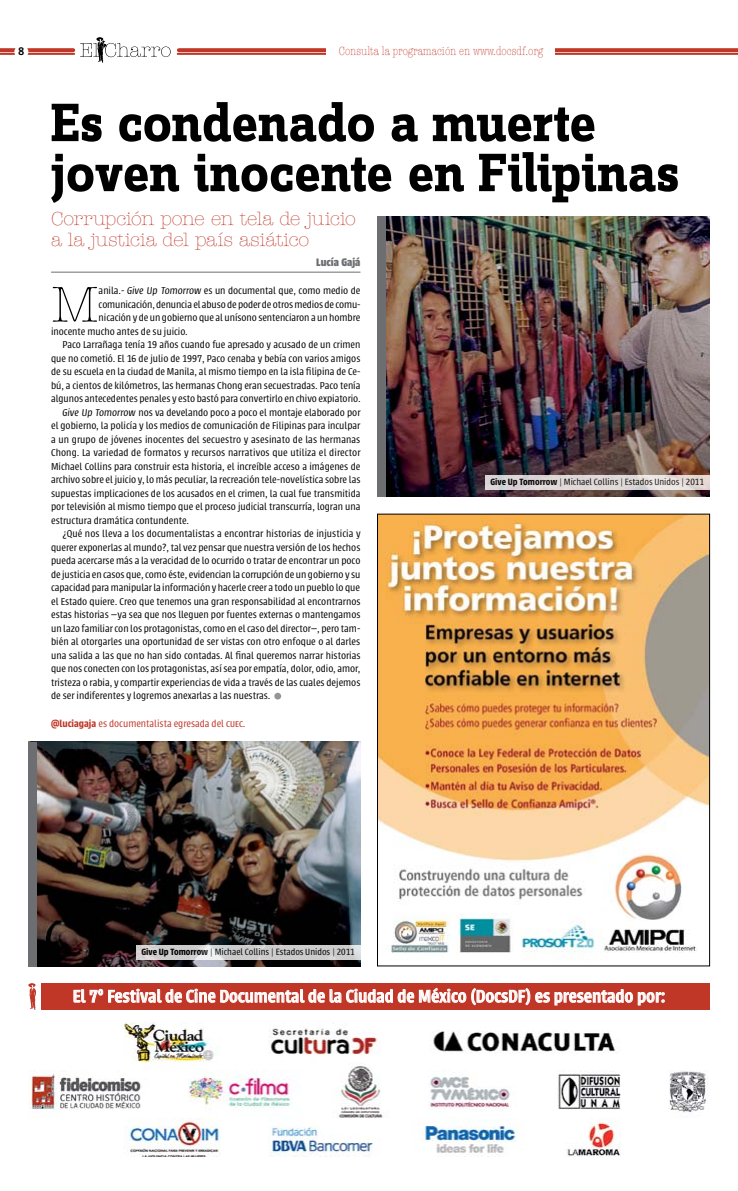
<style>
.page{position:relative;width:738px;height:1191px;background:#fff}
.page>*{position:absolute;margin:0;border:0;box-sizing:border-box;transform-origin:0 0}
.t1{font:700 56px/50px "Zine Slab Dis";letter-spacing:-.005em;color:#000}
.t2{font:300 50.5px "American Typewriter Std";color:#000}
.t3{font:500 19px "Urbana";letter-spacing:.005em;color:#fff}
.t4{font:300 19px/21px "American Typewriter Std";letter-spacing:-.015em;color:#c03627}
.t5{font:300 condensed 12px "American Typewriter Std";color:#c03627}
.t6{font:700 12px "Urbana";color:#6d6e71}
.t7{font:500 12px "Zine Slab Dis";color:#000}
.t8{font:300 11px "Urbana";color:#000}
.t9{font:300 11px "Urbana";color:#c03627}
.t10{font:300 10px "Urbana";color:#000}
.s1{font-style:italic}
.s2{font-weight:600}
</style>
<div class="page">
<hr style="left:51px;top:272px;width:309px;height:1px;background:#6d6e71">
<div style="left:274px;top:693px;width:7px;height:6px;background:#939598;border-radius:50%"></div>
<img style="left:37px;top:742px;width:323px;height:224px">
<img style="left:386px;top:216px;width:323px;height:280px">
<svg style="left:179px;top:48px;width:558px;height:4px"></svg>
<hr style="left:177px;top:53px;width:560px;height:2px;background:#c03627">
<svg style="left:0;top:48px;width:73px;height:4px"></svg>
<hr style="left:0;top:53px;width:74px;height:2px;background:#c03627">
<div style="left:326px;top:44px;width:228px;height:14px;background:#fff"></div>
<div style="left:14px;top:45px;width:14px;height:14px;background:#fff;border-radius:50%"></div>
<svg style="left:80px;top:37px;width:90px;height:26px"></svg>
<img style="left:379px;top:515px;width:328px;height:438px">
<div style="left:28px;top:742px;width:9px;height:224px;background:#6d6e71"></div>
<div style="left:377px;top:216px;width:9px;height:280px;background:#6d6e71"></div>
<svg style="left:484px;top:475px;width:225px;height:14px;background:#ddd8d8"></svg>
<svg style="left:136px;top:944px;width:224px;height:15px;background:#c3c3c4"></svg>
<div style="left:41px;top:983px;width:667px;height:27px;background:#c03627"></div>
<svg style="left:73px;top:987px;width:590px;height:18px"></svg>
<img style="left:28px;top:1022px;width:681px;height:135px">
<svg style="left:28px;top:983px;width:8px;height:27px"></svg>
<p class="t7" style="left:18px;top:45px;width:8px">8</p>
<p class="t5" style="left:338px;top:45px;width:206px">Consulta la programación en www.docsdf.org</p>
<h1 class="t1" style="left:51px;top:100px;width:629px">Es condenado a muerte joven inocente en Filipinas</h1>
<h3 class="t4" style="left:51px;top:208px;width:306px">Corrupción pone en tela de juicio a la justicia del país asiático</h3>
<p class="t6" style="left:316px;top:255px;width:46px">Lucía Gajá</p>
<h2 class="t2" style="left:51px;top:277px;width:49px">M</h2>
<p class="t8" style="left:99px;top:285px;width:263px">anila.- <span class="s1">Give Up Tomorrow</span> es un documental que, como medio de</p>
<p class="t8" style="left:99px;top:299px;width:263px">comunicación, denuncia el abuso de poder de otros medios de comu-</p>
<p class="t8" style="left:99px;top:312px;width:263px">nicación y de un gobierno que al unísono sentenciaron a un hombre</p>
<p class="t8" style="left:51px;top:326px;width:138px">inocente mucho antes de su juicio.</p>
<p class="t8" style="left:62px;top:339px;width:299px">Paco Larrañaga tenía 19 años cuando fue apresado y acusado de un crimen</p>
<p class="t8" style="left:51px;top:353px;width:310px">que no cometió. El 16 de julio de 1997, Paco cenaba y bebía con varios amigos</p>
<p class="t8" style="left:51px;top:366px;width:310px">de su escuela en la ciudad de Manila, al mismo tiempo en la isla filipina de Ce-</p>
<p class="t8" style="left:51px;top:380px;width:310px">bú, a cientos de kilómetros, las hermanas Chong eran secuestradas. Paco tenía</p>
<p class="t8" style="left:51px;top:393px;width:311px">algunos antecedentes penales y esto bastó para convertirlo en chivo expiatorio.</p>
<p class="t8" style="left:62px;top:407px;width:299px"><span class="s1">Give Up Tomorrow</span> nos va develando poco a poco el montaje elaborado por</p>
<p class="t8" style="left:51px;top:420px;width:310px">el gobierno, la policía y los medios de comunicación de Filipinas para inculpar</p>
<p class="t8" style="left:51px;top:434px;width:310px">a un grupo de jóvenes inocentes del secuestro y asesinato de las hermanas</p>
<p class="t8" style="left:51px;top:447px;width:311px">Chong. La variedad de formatos y recursos narrativos que utiliza el director</p>
<p class="t8" style="left:51px;top:461px;width:310px">Michael Collins para construir esta historia, el increíble acceso a imágenes de</p>
<p class="t8" style="left:51px;top:474px;width:310px">archivo sobre el juicio y, lo más peculiar, la recreación tele-novelística sobre las</p>
<p class="t8" style="left:51px;top:488px;width:310px">supuestas implicaciones de los acusados en el crimen, la cual fue transmitida</p>
<p class="t8" style="left:51px;top:501px;width:310px">por televisión al mismo tiempo que el proceso judicial transcurría, logran una</p>
<p class="t8" style="left:51px;top:515px;width:139px">estructura dramática contundente.</p>
<p class="t8" style="left:62px;top:528px;width:299px">¿Qué nos lleva a los documentalistas a encontrar historias de injusticia y</p>
<p class="t8" style="left:51px;top:542px;width:310px">querer exponerlas al mundo?, tal vez pensar que nuestra versión de los hechos</p>
<p class="t8" style="left:51px;top:555px;width:311px">pueda acercarse más a la veracidad de lo ocurrido o tratar de encontrar un poco</p>
<p class="t8" style="left:51px;top:569px;width:310px">de justicia en casos que, como éste, evidencian la corrupción de un gobierno y su</p>
<p class="t8" style="left:51px;top:582px;width:310px">capacidad para manipular la información y hacerle creer a todo un pueblo lo que</p>
<p class="t8" style="left:51px;top:596px;width:311px">el Estado quiere. Creo que tenemos una gran responsabilidad al encontrarnos</p>
<p class="t8" style="left:51px;top:609px;width:311px">estas historias —ya sea que nos lleguen por fuentes externas o mantengamos</p>
<p class="t8" style="left:51px;top:623px;width:310px">un lazo familiar con los protagonistas, como en el caso del director—, pero tam-</p>
<p class="t8" style="left:51px;top:636px;width:310px">bién al otorgarles una oportunidad de ser vistas con otro enfoque o al darles</p>
<p class="t8" style="left:51px;top:650px;width:311px">una salida a las que no han sido contadas. Al final queremos narrar historias</p>
<p class="t8" style="left:51px;top:663px;width:310px">que nos conecten con los protagonistas, así sea por empatía, dolor, odio, amor,</p>
<p class="t8" style="left:51px;top:677px;width:310px">tristeza o rabia, y compartir experiencias de vida a través de las cuales dejemos</p>
<p class="t8" style="left:51px;top:690px;width:221px">de ser indiferentes y logremos anexarlas a las nuestras.</p>
<p class="t9" style="left:51px;top:717px;width:196px"><span class="s2">@luciagaja</span> es documentalista egresada del cuec.</p>
<p class="t10" style="left:490px;top:477px;width:215px"><span class="s2">Give Up Tomorrow</span> | Michael Collins | Estados Unidos | 2011</p>
<p class="t10" style="left:141px;top:946px;width:215px"><span class="s2">Give Up Tomorrow</span> | Michael Collins | Estados Unidos | 2011</p>
<h3 class="t3" style="left:73px;top:986px;width:593px">El 7º Festival de Cine Documental de la Ciudad de México (DocsDF) es presentado por:</h3>
</div>
